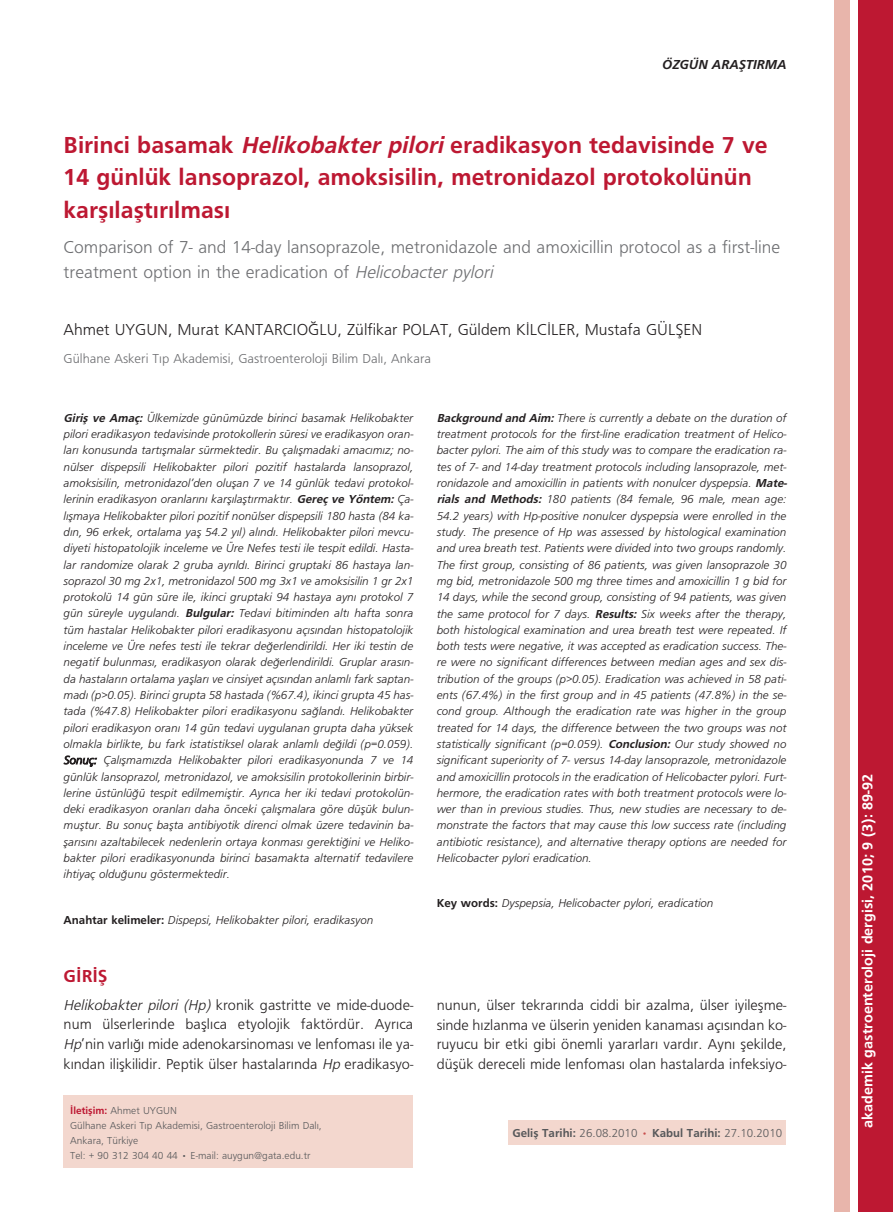
<style>
.page{position:relative;width:893px;height:1212px;background:#fff}
.page>*{position:absolute;margin:0;border:0;box-sizing:border-box;transform-origin:0 0}
.t1{font:24px/32.5px "Frugal Sans Prestij";color:#bd1832}
.t2{font:18px/24.5px "Frugal Sans";color:#6c6d70}
.t3{font:18px "Frugal Sans Prestij";color:#bd1832}
.t4{font:16.5px "Frugal Sans";color:#231f20}
.t5{font:15px/19.6px "Frugal Sans";color:#231f20;text-align:justify}
.t6{font:15px "Frugal Sans Prestij";color:#fff}
.t7{font:13.5px "Frugal Sans";color:#6c6d70}
.t8{font:italic 700 13.5px "Frugal Sans";color:#231f20}
.t9{font:italic 12px/16.4px "Frugal Sans";color:#231f20;text-align:justify}
.t10{font:12px "Frugal Sans Prestij";color:#57585a}
.t11{font:10.5px/15px "Frugal Sans";color:#57585a}
.t12{font:10.5px "Frugal Sans Prestij";color:#bd1832}
.s1{font-style:italic}
.s2{font-family:"Frugal Sans Prestij"}
.s3{font-family:"Frugal Sans Prestij";font-style:normal}
.s4{font-family:"Frugal Sans";color:#57585a}
.s5{font-family:"Frugal Sans"}
.s6{font-family:"Frugal Sans";color:#c84e4d}
</style>
<div class="page">
<div style="left:858px;top:0;width:35px;height:1212px;background:#bd1832"></div>
<div style="left:834px;top:0;width:15px;height:1212px;background:#e8b5ab"></div>
<div style="left:508px;top:1120px;width:278px;height:25px;background:#f3d7ce"></div>
<div style="left:64px;top:1096px;width:349px;height:72px;background:#f3d7ce"></div>
<p class="t8" style="left:662px;top:59px;width:126px">ÖZGÜN ARAfiTIRMA</p>
<h1 class="t1" style="left:64px;top:130px;width:706px">Birinci basamak <span class="s1">Helikobakter pilori</span>eradikasyon tedavisinde 7 ve<br>14 günlük lansoprazol, amoksisilin, metronidazol protokolünün karfl›laflt›r›lmas›</h1>
<h2 class="t2" style="left:64px;top:236px;width:718px">Comparison of 7- and 14-day lansoprazole, metronidazole and amoxicillin protocol as a first-line treatment option in the eradication of <span class="s1">Helicobacter pylori</span></h2>
<h3 class="t4" style="left:64px;top:323px;width:640px">Ahmet UYGUN, Murat KANTARCIO⁄LU, Zülfikar POLAT, Güldem K‹LC‹LER, Mustafa GÜLfiEN</h3>
<p class="t7" style="left:64px;top:353px;width:369px">Gülhane Askeri T›p Akademisi, Gastroenteroloji Bilim Dal›, Ankara</p>
<p class="t9" style="left:64px;top:410px;width:351px"><span class="s2">Girifl ve Amaç:</span> Ülkemizde günümüzde birinci basamak Helikobakter pilori eradikasyon tedavisinde protokollerin süresi ve eradikasyon oran&shy;lar› konusunda tart›flmalar sürmektedir. Bu çal›flmadaki amac›m›z; no&shy;nülser dispepsili Helikobakter pilori pozitif hastalarda lansoprazol, amoksisilin, metronidazol’den oluflan 7 ve 14 günlük tedavi protokol&shy;lerinin eradikasyon oranlar›n› karfl›laflt›rmakt›r. <span class="s2">Gereç ve Yöntem:</span>Ça&shy;l›flmaya Helikobakter pilori pozitif nonülser dispepsili 180 hasta (84 ka&shy;d›n, 96 erkek, ortalama yafl 54.2 y›l) al›nd›. Helikobakter pilori mevcu&shy;diyeti histopatolojik inceleme ve Üre Nefes testi ile tespit edildi. Hasta&shy;lar randomize olarak 2 gruba ayr›ld›. Birinci gruptaki 86 hastaya lan&shy;soprazol 30 mg 2x1, metronidazol 500 mg 3x1 ve amoksisilin 1 gr 2x1 protokolü 14 gün süre ile, ikinci gruptaki 94 hastaya ayn› protokol 7 gün süreyle uyguland›. <span class="s2">Bulgular:</span> Tedavi bitiminden alt› hafta sonra tüm hastalar Helikobakter pilori eradikasyonu aç›s›ndan histopatolojik inceleme ve Üre nefes testi ile tekrar de¤erlendirildi. Her iki testin de negatif bulunmas›, eradikasyon olarak de¤erlendirildi. Gruplar aras›n&shy;da hastalar›n ortalama yafllar› ve cinsiyet aç›s›ndan anlaml› fark saptan&shy;mad› (p&gt;0.05). Birinci grupta 58 hastada (%67.4), ikinci grupta 45 has&shy;tada (%47.8) Helikobakter pilori eradikasyonu sa¤land›. Helikobakter pilori eradikasyon oran› 14 gün tedavi uygulanan grupta daha yüksek olmakla birlikte, bu fark istatistiksel olarak anlaml› de¤ildi (p=0.059).<br>Sonuç: Çal›flmam›zda Helikobakter pilori eradikasyonunda 7 ve 14 günlük lansoprazol, metronidazol, ve amoksisilin protokollerinin birbir&shy;lerine üstünlü¤ü tespit edilmemifltir. Ayr›ca her iki tedavi protokolün&shy;deki eradikasyon oranlar› daha önceki çal›flmalara göre düflük bulun&shy;mufltur. Bu sonuç baflta antibiyotik direnci olmak üzere tedavinin ba&shy;flar›s›n› azaltabilecek nedenlerin ortaya konmas› gerekti¤ini ve Heliko&shy;bakter pilori eradikasyonunda birinci basamakta alternatif tedavilere ihtiyaç oldu¤unu göstermektedir.</p>
<p class="t9" style="left:64px;top:912px;width:311px"><span class="s3">Anahtar kelimeler:</span> Dispepsi, Helikobakter pilori, eradikasyon</p>
<p class="t9" style="left:437px;top:410px;width:354px;text-align:left"><span class="s2">Background and Aim:</span>There is currently a debate on the duration of treatment protocols for the first-line eradication treatment of Helico&shy;bacter pylori. The aim of this study was to compare the eradication ra&shy;tes of 7- and 14-day treatment protocols including lansoprazole, met&shy;ronidazole and amoxicillin in patients with nonulcer dyspepsia. <span class="s2">Mate&shy;rials and Methods:</span> 180 patients (84 female, 96 male, mean age:<br>54.2 years) with Hp-positive nonulcer dyspepsia were enrolled in the study. The presence of Hp was assessed by histological examination and urea breath test. Patients were divided into two groups randomly.<br>The first group, consisting of 86 patients, was given lansoprazole 30 mg bid, metronidazole 500 mg three times and amoxicillin 1 g bid for 14 days, while the second group, consisting of 94 patients, was given the same protocol for 7 days. <span class="s2">Results:</span> Six weeks after the therapy, both histological examination and urea breath test were repeated. If both tests were negative, it was accepted as eradication success. The&shy;re were no significant differences between median ages and sex dis&shy;tribution of the groups (p&gt;0.05). Eradication was achieved in 58 pati&shy;ents (67.4%) in the first group and in 45 patients (47.8%) in the se&shy;cond group. Although the eradication rate was higher in the group treated for 14 days, the difference between the two groups was not statistically significant (p=0.059). <span class="s2">Conclusion:</span> Our study showed no significant superiority of 7- versus 14-day lansoprazole, metronidazole and amoxicillin protocols in the eradication of Helicobacter pylori. Furt&shy;hermore, the eradication rates with both treatment protocols were lo&shy;wer than in previous studies. Thus, new studies are necessary to de&shy;monstrate the factors that may cause this low success rate (including antibiotic resistance), and alternative therapy options are needed for Helicobacter pylori eradication.</p>
<p class="t9" style="left:437px;top:896px;width:278px"><span class="s3">Key words:</span> Dyspepsia, Helicobacter pylori, eradication</p>
<h2 class="t3" style="left:64px;top:969px;width:46px">G‹R‹fi</h2>
<p class="t5" style="left:64px;top:996px;width:351px"><span class="s1">Helikobakter pilori (Hp)</span> kronik gastritte ve mide-duode&shy;num ülserlerinde bafll›ca etyolojik faktördür. Ayr›ca <span class="s1">Hp</span>’nin varl›¤› mide adenokarsinomas› ve lenfomas› ile ya&shy;k›ndan iliflkilidir. Peptik ülser hastalar›nda <span class="s1">Hp</span> eradikasyo-</p>
<p class="t5" style="left:437px;top:996px;width:351px">nunun, ülser tekrar›nda ciddi bir azalma, ülser iyileflme&shy;sinde h›zlanma ve ülserin yeniden kanamas› aç›s›ndan ko&shy;ruyucu bir etki gibi önemli yararlar› vard›r. Ayn› flekilde, düflük dereceli mide lenfomas› olan hastalarda infeksiyo-</p>
<p class="t12" style="left:70px;top:1106px;width:108px">‹letiflim: <span class="s4">Ahmet UYGUN</span></p>
<p class="t11" style="left:70px;top:1118px;width:253px">Gülhane Askeri T›p Akademisi, Gastroenteroloji Bilim Dal›,<br>Ankara, Türkiye<br>Tel: + 90 312 304 40 44 • E-mail: auygun@gata.edu.tr</p>
<p class="t10" style="left:512px;top:1128px;width:271px">Gelifl Tarihi: <span class="s5">26.08.2010</span> <span class="s6">•</span> Kabul Tarihi: <span class="s5">27.10.2010</span></p>
<p class="t6" style="left:862px;top:1127px;width:355px;rotate:-90deg">akademik gastroenteroloji dergisi, 2010; 9 (3): 89-92</p>
</div>
